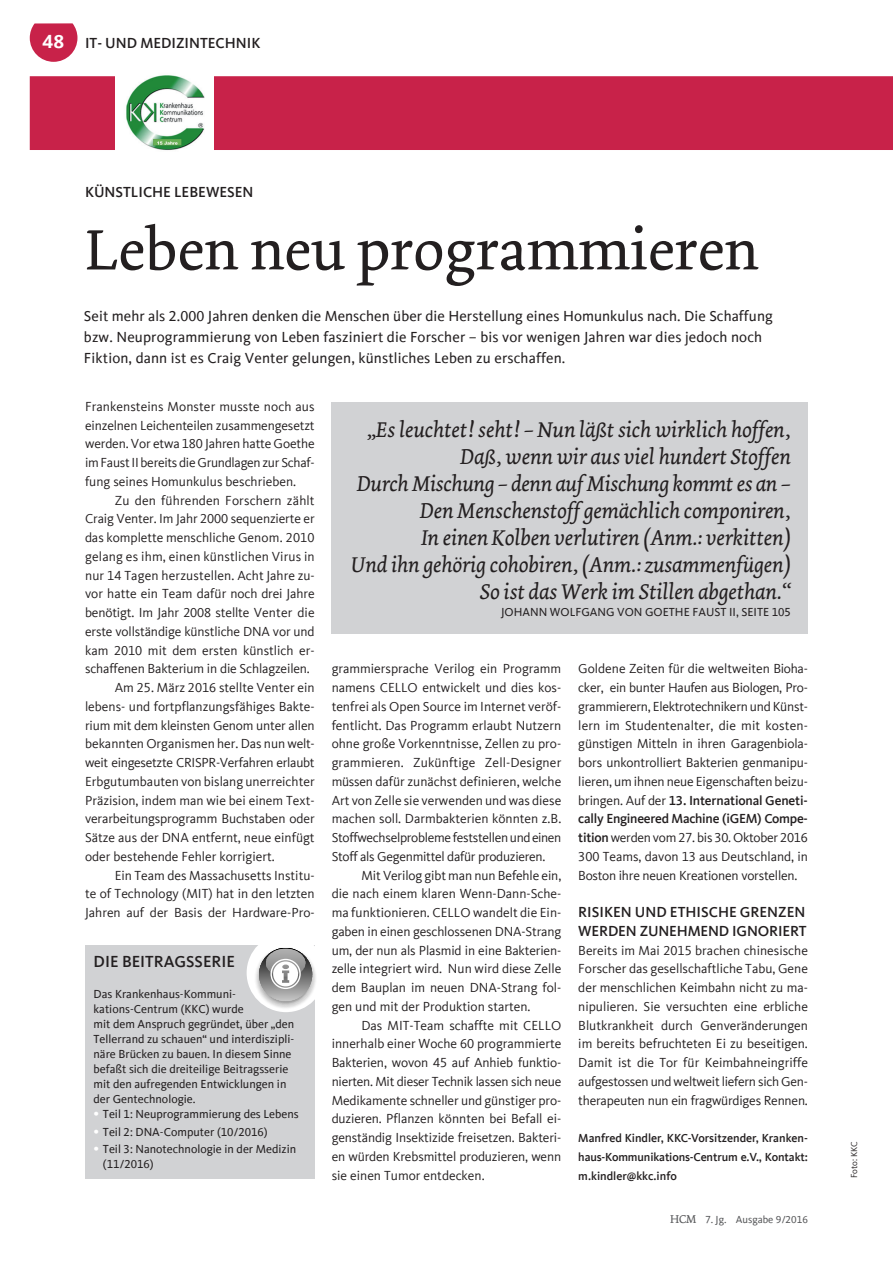
<style>
.page{position:relative;width:893px;height:1263px;background:#fff}
.page>*{position:absolute;margin:0;border:0;box-sizing:border-box;transform-origin:0 0}
.HuC_ueb_std{font:60px "Dolly";color:#231f20}
.HuC_zitat{font:italic 22.5px "Dolly";letter-spacing:-.01em;color:#231f20}
.HuC_zztr_pagina{font:700 19.5px "Kievit Offc";color:#fff}
.HuC_da_kasten{font:500 16.5px "Kievit Offc";color:#231f20}
.HuC_vor_std{font:15px/21px "Kievit Offc";letter-spacing:.01em;color:#231f20}
.HuC_zw_std{font:500 15px/18.8px "Kievit Offc";letter-spacing:-.005em;color:#231f20}
.HuC_zztr_rubrik_link{font:500 15px "Kievit Offc";color:#231f20}
.HuC_da_std{font:500 15px "Kievit Offc";color:#231f20}
.HuC_text_std_m_einzu{font:13.5px/18.8px "Kievit Offc";color:#231f20;text-align:justify}
.HuC_text_std{font:13.5px/18.8px "Kievit Offc";letter-spacing:-.015em;color:#231f20;text-align:justify}
.HuC_text_kasten{font:12px/15px "Kievit Offc";color:#231f20}
.HuC_text_std-2{font:500 12px/18.8px "Kievit Offc";letter-spacing:-.01em;color:#231f20;text-align:justify}
.HuC_zitat_name{font:12px "Kievit Offc";color:#231f20}
.HuC_zztr_ausgabe_lin{font:10.5px "Kievit Offc";color:#57585a}
.HuC_bu_foto{font:9px "Kievit Offc";color:#231f20}
.s1{font-weight:500}
.s2{font-size:15px;color:#fff}
.s3{font-family:"Dolly";font-size:12px}
</style>
<div class="page">
<svg style="left:30px;top:23px;width:47px;height:39px;background:#d04566"></svg>
<div style="left:30px;top:76px;width:863px;height:74px;background:#c82249"></div>
<img style="left:116px;top:75px;width:97px;height:75px">
<div style="left:332px;top:402px;width:476px;height:232px;background:#d1d2d4"></div>
<div style="left:85px;top:945px;width:230px;height:234px;background:#d1d2d4"></div>
<div style="left:247px;top:933px;width:78px;height:79px;background:#fff;border-radius:50%"></div>
<svg style="left:254px;top:948px;width:62px;height:61px"></svg>
<p class="HuC_zztr_pagina" style="left:43px;top:30px;width:23px">48</p>
<p class="HuC_zztr_rubrik_link" style="left:85px;top:34px;width:177px">IT- UND MEDIZINTECHNIK</p>
<p class="HuC_da_std" style="left:85px;top:184px;width:170px">KÜNSTLICHE LEBEWESEN</p>
<p class="HuC_ueb_std" style="left:85px;top:213px;width:675px">Leben neu programmieren</p>
<p class="HuC_vor_std" style="left:84px;top:305px;width:690px">Seit mehr als 2.000 Jahren denken die Menschen über die Herstellung eines Homunkulus nach. Die Schaffung bzw. Neuprogrammierung von Leben fasziniert die Forscher – bis vor wenigen Jahren war dies jedoch noch<br>Fiktion, dann ist es Craig Venter gelungen, künstliches Leben zu erschaffen.</p>
<p class="HuC_text_std" style="left:85px;top:397px;width:231px">Frankensteins Monster musste noch aus einzelnen Leichenteilen zusammengesetzt werden. Vor etwa 180 Jahren hatte Goethe im Faust II bereits die Grundlagen zur Schaf&shy;fung seines Homunkulus beschrieben.</p>
<p class="HuC_text_std_m_einzu" style="left:85px;top:491px;width:231px;text-indent:30px">Zu den führenden Forschern zählt Craig Venter. Im Jahr 2000 sequenzierte er das komplette menschliche Genom. 2010 gelang es ihm, einen künstlichen Virus in nur 14 Tagen herzustellen. Acht Jahre zu&shy;vor hatte ein Team dafür noch drei Jahre benötigt. Im Jahr 2008 stellte Venter die erste vollständige künstliche DNA vor und kam 2010 mit dem ersten künstlich er&shy;schaffenen Bakterium in die Schlagzeilen.</p>
<p class="HuC_text_std_m_einzu" style="left:85px;top:678px;width:231px;text-indent:30px">Am 25. März 2016 stellte Venter ein lebens- und fortpflanzungsfähiges Bakte&shy;rium mit dem kleinsten Genom unter allen bekannten Organismen her. Das nun welt&shy;weit eingesetzte CRISPR-Verfahren erlaubt Erbgutumbauten von bislang unerreichter Präzision, indem man wie bei einem Text&shy;verarbeitungsprogramm Buchstaben oder Sätze aus der DNA entfernt, neue einfügt oder bestehende Fehler korrigiert.</p>
<p class="HuC_text_std_m_einzu" style="left:85px;top:866px;width:231px;text-indent:30px">Ein Team des Massachusetts Institu&shy;te of Technology (MIT) hat in den letzten Jahren auf der Basis der Hardware-Pro-</p>
<p class="HuC_zitat" style="left:367px;top:415px;width:426px">„Es leuchtet! seht! – Nun läßt sich wirklich hoffen,</p>
<p class="HuC_zitat" style="left:460px;top:442px;width:332px">Daß, wenn wir aus viel hundert Stoffen</p>
<p class="HuC_zitat" style="left:357px;top:469px;width:435px">Durch Mischung – denn auf Mischung kommt es an –</p>
<p class="HuC_zitat" style="left:420px;top:496px;width:372px">Den Menschenstoff gemächlich componiren,</p>
<p class="HuC_zitat" style="left:421px;top:523px;width:371px">In einen Kolben verlutiren (Anm.: verkitten)</p>
<p class="HuC_zitat" style="left:351px;top:550px;width:441px">Und ihn gehörig cohobiren, (Anm.: zusammenfügen)</p>
<p class="HuC_zitat" style="left:480px;top:577px;width:313px">So ist das Werk im Stillen abgethan.“</p>
<p class="HuC_zitat_name" style="left:501px;top:605px;width:291px">JOHANN WOLFGANG VON GOETHE FAUST II, SEITE 105</p>
<p class="HuC_text_std" style="left:578px;top:660px;width:231px">Goldene Zeiten für die weltweiten Bioha&shy;cker, ein bunter Haufen aus Biologen, Pro&shy;grammierern, Elektrotechnikern und Künst&shy;lern im Studentenalter, die mit kosten&shy;günstigen Mitteln in ihren Garagenbiola&shy;bors unkontrolliert Bakterien genmanipu&shy;lieren, um ihnen neue Eigenschaften beizu&shy;bringen. Auf der <span class="s1">13. International Geneti&shy;cally Engineered Machine (iGEM) Compe&shy;tition</span> werden vom 27. bis 30. Oktober 2016<br>300 Teams, davon 13 aus Deutschland, in Boston ihre neuen Kreationen vorstellen.</p>
<p class="HuC_zw_std" style="left:578px;top:903px;width:230px">RISIKEN UND ETHISCHE GRENZEN<br>WERDEN ZUNEHMEND IGNORIERT</p>
<p class="HuC_text_std" style="left:578px;top:941px;width:231px">Bereits im Mai 2015 brachen chinesische Forscher das gesellschaftliche Tabu, Gene der menschlichen Keimbahn nicht zu ma&shy;nipulieren. Sie versuchten eine erbliche Blutkrankheit durch Genveränderungen im bereits befruchteten Ei zu beseitigen.<br>Damit ist die Tor für Keimbahneingriffe aufgestossen und weltweit liefern sich Gen&shy;therapeuten nun ein fragwürdiges Rennen.</p>
<p class="HuC_text_std-2" style="left:578px;top:1129px;width:231px">Manfred Kindler, KKC-Vorsitzender, Kranken&shy;haus-Kommunikations-Centrum e.V., Kontakt: m.kindler@kkc.info</p>
<p class="HuC_text_std_m_einzu" style="left:332px;top:660px;width:231px">grammiersprache Verilog ein Programm namens CELLO entwickelt und dies kos&shy;tenfrei als Open Source im Internet veröf&shy;fentlicht. Das Programm erlaubt Nutzern ohne große Vorkenntnisse, Zellen zu pro&shy;grammieren. Zukünftige Zell-Designer müssen dafür zunächst definieren, welche Art von Zelle sie verwenden und was diese machen soll. Darmbakterien könnten z.B.<br>Stoffwechselprobleme feststellen und einen Stoff als Gegenmittel dafür produzieren.</p>
<p class="HuC_text_std_m_einzu" style="left:332px;top:866px;width:231px;text-indent:30px">Mit Verilog gibt man nun Befehle ein, die nach einem klaren Wenn-Dann-Sche&shy;ma funktionieren. CELLO wandelt die Ein&shy;gaben in einen geschlossenen DNA-Strang um, der nun als Plasmid in eine Bakterien&shy;zelle integriert wird. Nun wird diese Zelle dem Bauplan im neuen DNA-Strang fol&shy;gen und mit der Produktion starten.</p>
<p class="HuC_text_std_m_einzu" style="left:332px;top:1016px;width:231px;text-indent:30px">Das MIT-Team schaffte mit CELLO innerhalb einer Woche 60 programmierte Bakterien, wovon 45 auf Anhieb funktio&shy;nierten. Mit dieser Technik lassen sich neue Medikamente schneller und günstiger pro&shy;duzieren. Pflanzen könnten bei Befall ei&shy;genständig Insektizide freisetzen. Bakteri&shy;en würden Krebsmittel produzieren, wenn sie einen Tumor entdecken.</p>
<p class="HuC_da_kasten" style="left:94px;top:952px;width:143px">DIE BEITRAGSSERIE</p>
<p class="HuC_text_kasten" style="left:94px;top:987px;width:202px">Das Krankenhaus-Kommuni&shy;kations-Centrum (KKC) wurde<br>mit dem Anspruch gegründet, über „den Tellerrand zu schauen“ und interdiszipli&shy;näre Brücken zu bauen. In diesem Sinne befaßt sich die dreiteilige Beitragsserie mit den aufregenden Entwicklungen in der Gentechnologie.</p>
<p class="HuC_text_kasten" style="left:94px;top:1107px;width:207px"><span class="s2">•</span> Teil 1: Neuprogrammierung des Lebens</p>
<p class="HuC_text_kasten" style="left:94px;top:1124px;width:176px"><span class="s2">•</span> Teil 2: DNA-Computer (10/2016)</p>
<p class="HuC_text_kasten" style="left:103px;top:1141px;width:195px;text-indent:-9px"><span class="s2">•</span> Teil 3: Nanotechnologie in der Medizin (11/2016)</p>
<p class="HuC_zztr_ausgabe_lin" style="left:670px;top:1213px;width:139px"><span class="s3">HCM</span> 7. Jg. Ausgabe 9/2016</p>
<p class="HuC_bu_foto" style="left:849px;top:1178px;width:38px;rotate:-90deg">Foto: KKC</p>
</div>
